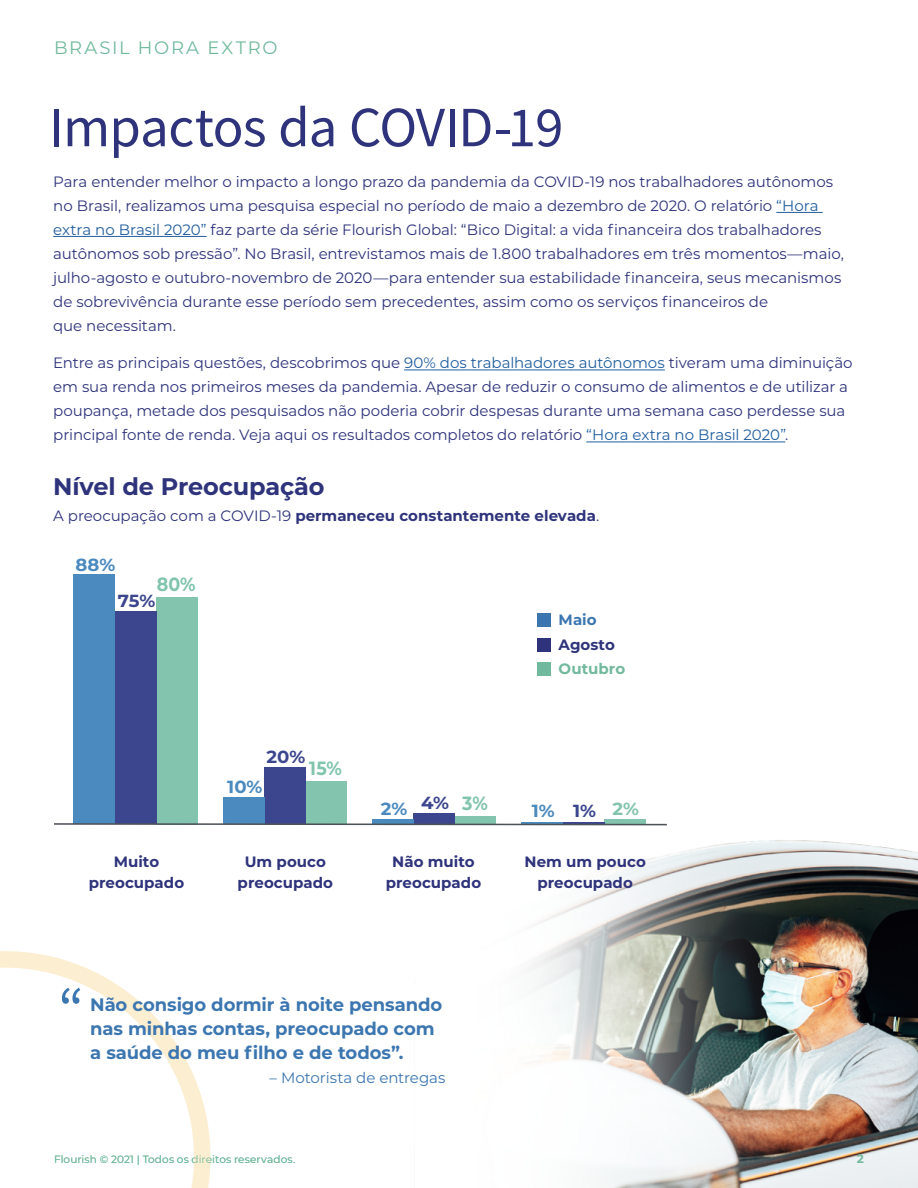
<style>
.page{position:relative;width:918px;height:1188px;background:#fff}
.page>*{position:absolute;margin:0;border:0;box-sizing:border-box;transform-origin:0 0}
.t1{font:60px "Source Sans Pro";color:#3c76b0}
.t2{font:57px "Source Sans Pro";letter-spacing:-.02em;color:#2e337b}
.t3{font:700 24px "Montserrat";letter-spacing:-.01em;color:#2e337b}
.t4{font:700 19.2px "Montserrat";color:#82c4ad;scale:.92 1}
.t5{font:700 18px/24px "Montserrat";letter-spacing:-.005em;color:#3c76b0}
.t6{font:18px "Montserrat";letter-spacing:.095em;color:#71b99d}
.t7{font:700 17.55px "Montserrat";color:#4b8abe}
.t8{font:700 17.55px "Montserrat";color:#3c468e}
.t9{font:15px/24px "Montserrat";letter-spacing:-.005em;color:#2e337b}
.t10{font:700 15px/21px "Montserrat";color:#2e337b;text-align:center}
.t11{font:15px "Montserrat";letter-spacing:-.005em;color:#3c76b0}
.t12{font:700 15px "Montserrat";color:#71b99d}
.t13{font:700 15px "Montserrat";color:#3c76b0}
.t14{font:700 12px "Montserrat";color:#71b99d}
.t15{font:10.5px "Montserrat";letter-spacing:.01em;color:#71b99d}
.s1{color:#215e9e}
.s2{font-weight:400}
.s3{color:#3c468e}
.s4{color:#82c4ad}
</style>
<div class="page">
<svg style="left:0;top:951px;width:210px;height:237px"></svg>
<img style="left:531px;top:819px;width:387px;height:369px">
<div style="left:156px;top:597px;width:41px;height:227px;background:#82c4ad"></div>
<div style="left:115px;top:612px;width:41px;height:212px;background:#3c468e"></div>
<div style="left:74px;top:575px;width:41px;height:249px;background:#4b8abe"></div>
<div style="left:305px;top:781px;width:42px;height:43px;background:#82c4ad"></div>
<div style="left:264px;top:768px;width:42px;height:56px;background:#3c468e"></div>
<div style="left:223px;top:797px;width:41px;height:27px;background:#4b8abe"></div>
<div style="left:455px;top:816px;width:41px;height:8px;background:#82c4ad"></div>
<div style="left:414px;top:813px;width:41px;height:12px;background:#3c468e"></div>
<div style="left:372px;top:820px;width:42px;height:5px;background:#4b8abe"></div>
<div style="left:604px;top:820px;width:41px;height:5px;background:#82c4ad"></div>
<svg style="left:54px;top:822px;width:614px;height:4px"></svg>
<div style="left:537px;top:613px;width:13px;height:13px;background:#3c76b0"></div>
<div style="left:537px;top:638px;width:13px;height:13px;background:#2e337b"></div>
<div style="left:537px;top:663px;width:13px;height:13px;background:#71b99d"></div>
<hr style="left:776px;top:212px;width:47px;height:1px;background:#215e9e">
<hr style="left:53px;top:236px;width:154px;height:1px;background:#215e9e">
<hr style="left:404px;top:370px;width:261px;height:1px;background:#215e9e">
<hr style="left:586px;top:442px;width:199px;height:1px;background:#215e9e">
<p class="t6" style="left:54px;top:35px;width:225px">BRASIL HORA EXTRO</p>
<h2 class="t2" style="left:50px;top:92px;width:515px">Impactos da COVID-19</h2>
<p class="t9" style="left:53px;top:169px;width:792px">Para entender melhor o impacto a longo prazo da pandemia da COVID-19 nos trabalhadores autônomos no Brasil, realizamos uma pesquisa especial no período de maio a dezembro de 2020. O relatório <span class="s1">“Hora extra no Brasil 2020”</span> faz parte da série Flourish Global: “Bico Digital: a vida financeira dos trabalhadores autônomos sob pressão”. No Brasil, entrevistamos mais de 1.800 trabalhadores em três momentos—maio, julho-agosto e outubro-novembro de 2020—para entender sua estabilidade financeira, seus mecanismos de sobrevivência durante esse período sem precedentes, assim como os serviços financeiros de<br>que necessitam.</p>
<p class="t9" style="left:53px;top:351px;width:801px">Entre as principais questões, descobrimos que <span class="s1">90% dos trabalhadores autônomos</span> tiveram uma diminuição em sua renda nos primeiros meses da pandemia. Apesar de reduzir o consumo de alimentos e de utilizar a poupança, metade dos pesquisados não poderia cobrir despesas durante uma semana caso perdesse sua principal fonte de renda. Veja aqui os resultados completos do relatório <span class="s1">“Hora extra no Brasil 2020”</span>.</p>
<h3 class="t3" style="left:53px;top:470px;width:273px">Nível de Preocupação</h3>
<p class="t10" style="left:53px;top:504px;width:548px"><span class="s2">A preocupação com a COVID-19</span> permaneceu constantemente elevada<span class="s2">.</span></p>
<p class="t7" style="left:75px;top:552px;width:41px">88%</p>
<p class="t4" style="left:157px;top:570px;width:44px">80%</p>
<p class="t8" style="left:118px;top:588px;width:39px">75%</p>
<p class="t8" style="left:267px;top:744px;width:40px">20%</p>
<p class="t4" style="left:309px;top:755px;width:37px">15%</p>
<p class="t7" style="left:227px;top:774px;width:37px">10%</p>
<p class="t13" style="left:559px;top:609px;width:39px">Maio</p>
<p class="t10" style="left:559px;top:633px;width:58px">Agosto</p>
<p class="t12" style="left:559px;top:658px;width:68px">Outubro</p>
<p class="t7" style="left:381px;top:796px;width:108px">2% <sup>4%</sup> <sup>3%</sup></p>
<p class="t7" style="left:532px;top:799px;width:109px">1% <span class="s3">1%</span> <span class="s4">2%</span></p>
<p class="t10" style="left:89px;top:850px;width:97px">Muito preocupado</p>
<p class="t10" style="left:238px;top:850px;width:97px">Um pouco preocupado</p>
<p class="t10" style="left:386px;top:850px;width:97px">Não muito preocupado</p>
<p class="t10" style="left:524px;top:850px;width:123px">Nem um pouco preocupado</p>
<h1 class="t1" style="left:58px;top:972px;width:27px">“</h1>
<p class="t5" style="left:90px;top:992px;width:354px">Não consigo dormir à noite pensando nas minhas contas, preocupado com a saúde do meu filho e de todos”.</p>
<p class="t11" style="left:270px;top:1067px;width:177px">– Motorista de entregas</p>
<p class="t15" style="left:54px;top:1152px;width:243px">Flourish © 2021 | Todos os direitos reservados.</p>
<p class="t14" style="left:857px;top:1150px;width:9px">2</p>
</div>
